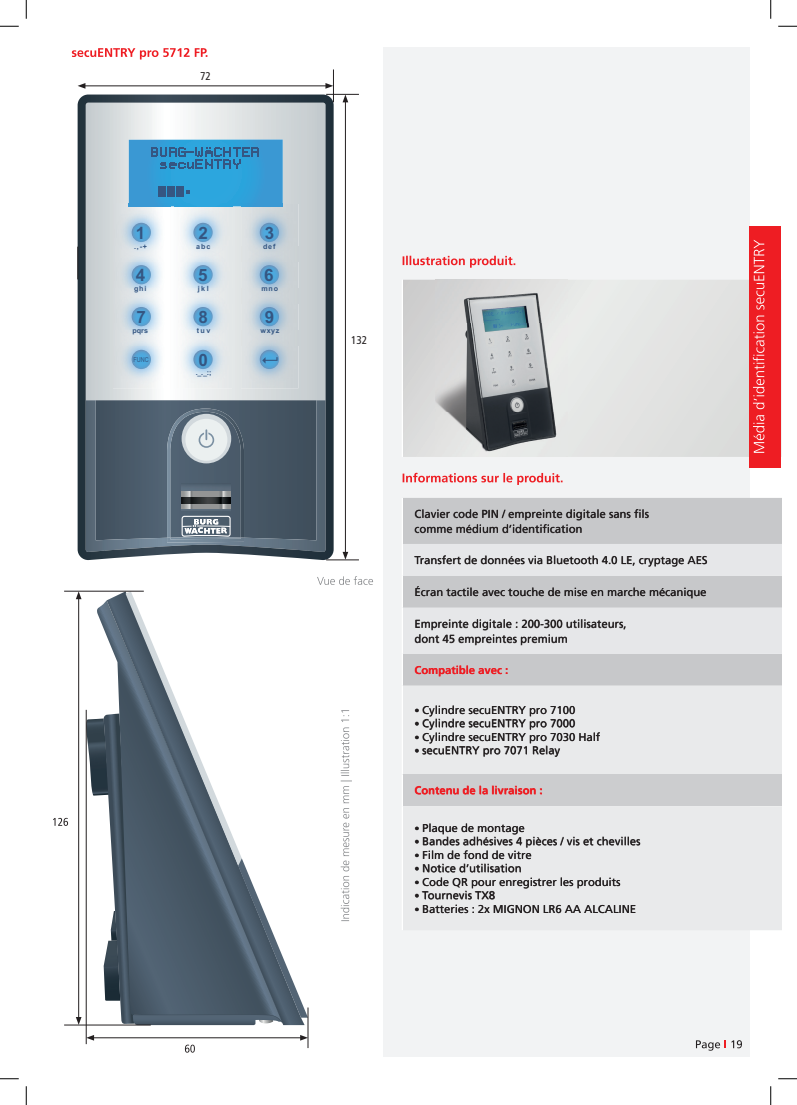
<style>
.page{position:relative;width:797px;height:1105px;background:#fff}
.page>*{position:absolute;margin:0;border:0;box-sizing:border-box;transform-origin:0 0}
.t1{font:700 17px "Arial";color:#355682}
.t2{font:11.25px/15px "Frutiger LT Pro";color:#231f20}
.t3{font:700 11.25px "Frutiger LT Pro";color:#ee1d23}
.t4{font:condensed 11.25px "Frutiger LT";color:#231f20}
.t5{font:700 7.12px "Arial";letter-spacing:.115em;color:#355682}
.t6{font:6.88px "Arial Narrow";color:#355682}
.s1{font-weight:300;font-size:10px}
.s2{font-size:10px}
</style>
<div class="page">
<div style="left:16px;top:48px;width:733px;height:1009px;background:#f2f3f4"></div>
<div style="left:16px;top:16px;width:366px;height:1073px;background:#fff"></div>
<svg style="left:696px;top:1040px;width:46px;height:11px"></svg>
<div style="left:403px;top:498px;width:378px;height:188px;background:#c7c8ca"></div>
<svg style="left:403px;top:544px;width:378px;height:110px;fill:#e6e7e9"></svg>
<div style="left:424px;top:686px;width:357px;height:244px;background:#e9eaeb"></div>
<div style="left:402px;top:774px;width:379px;height:32px;background:#cccdcf"></div>
<hr style="left:402px;top:498px;width:1px;height:46px;background:#fff">
<hr style="left:402px;top:544px;width:1px;height:32px;background:#fff">
<hr style="left:402px;top:576px;width:1px;height:32px;background:#fff">
<hr style="left:402px;top:608px;width:1px;height:46px;background:#fff">
<hr style="left:402px;top:654px;width:1px;height:32px;background:#fff">
<hr style="left:402px;top:686px;width:1px;height:88px;background:#fff">
<hr style="left:402px;top:774px;width:1px;height:32px;background:#fff">
<hr style="left:402px;top:806px;width:1px;height:124px;background:#fff">
<svg style="left:415px;top:905px;width:220px;height:8px"></svg>
<svg style="left:415px;top:823px;width:225px;height:76px"></svg>
<svg style="left:415px;top:786px;width:127px;height:9px"></svg>
<svg style="left:415px;top:705px;width:185px;height:52px"></svg>
<svg style="left:415px;top:665px;width:92px;height:11px"></svg>
<svg style="left:415px;top:619px;width:210px;height:26px"></svg>
<svg style="left:415px;top:586px;width:291px;height:12px;background:#a8a9aa"></svg>
<svg style="left:414px;top:555px;width:293px;height:12px"></svg>
<svg style="left:415px;top:509px;width:233px;height:24px;background:#ababad"></svg>
<svg style="left:72px;top:48px;width:135px;height:12px"></svg>
<svg style="left:402px;top:256px;width:113px;height:12px"></svg>
<svg style="left:403px;top:280px;width:346px;height:177px"></svg>
<hr style="left:402px;top:280px;width:1px;height:177px;background:#fff">
<img style="left:435px;top:279px;width:132px;height:178px">
<svg style="left:78px;top:95px;width:255px;height:465px;background:#a6aeb3"></svg>
<svg style="left:129px;top:140px;width:154px;height:66px;background:#3296ce"></svg>
<img style="left:113px;top:204px;width:57px;height:42px">
<img style="left:129px;top:204px;width:41px;height:2px">
<svg style="left:132px;top:223px;width:19px;height:19px"></svg>
<img style="left:175px;top:204px;width:57px;height:42px">
<svg style="left:193px;top:223px;width:20px;height:19px"></svg>
<img style="left:241px;top:204px;width:57px;height:42px">
<img style="left:241px;top:204px;width:42px;height:2px">
<svg style="left:260px;top:223px;width:19px;height:19px"></svg>
<img style="left:113px;top:261px;width:57px;height:27px">
<img style="left:113px;top:246px;width:57px;height:15px">
<svg style="left:132px;top:265px;width:19px;height:19px"></svg>
<img style="left:175px;top:261px;width:57px;height:27px">
<img style="left:175px;top:246px;width:57px;height:15px">
<svg style="left:193px;top:265px;width:20px;height:19px"></svg>
<img style="left:241px;top:261px;width:57px;height:27px">
<img style="left:241px;top:246px;width:57px;height:15px">
<svg style="left:260px;top:265px;width:19px;height:19px"></svg>
<img style="left:113px;top:304px;width:57px;height:27px">
<img style="left:113px;top:288px;width:57px;height:16px">
<svg style="left:132px;top:307px;width:19px;height:19px"></svg>
<img style="left:175px;top:304px;width:57px;height:27px">
<img style="left:175px;top:288px;width:57px;height:16px">
<svg style="left:193px;top:307px;width:20px;height:19px"></svg>
<img style="left:241px;top:304px;width:57px;height:27px">
<img style="left:241px;top:288px;width:57px;height:16px">
<svg style="left:260px;top:307px;width:19px;height:19px"></svg>
<img style="left:113px;top:345px;width:57px;height:43px">
<img style="left:113px;top:331px;width:57px;height:14px">
<svg style="left:132px;top:350px;width:19px;height:19px"></svg>
<img style="left:175px;top:345px;width:57px;height:43px">
<img style="left:175px;top:331px;width:57px;height:14px">
<svg style="left:193px;top:350px;width:20px;height:19px"></svg>
<img style="left:241px;top:345px;width:57px;height:43px">
<img style="left:241px;top:331px;width:57px;height:14px">
<svg style="left:260px;top:350px;width:19px;height:19px"></svg>
<svg style="left:262px;top:357px;width:15px;height:7px"></svg>
<svg style="left:86px;top:400px;width:239px;height:140px;background:#576674"></svg>
<hr style="left:326px;top:94px;width:33px;height:1px;background:#231f20">
<hr style="left:326px;top:560px;width:33px;height:1px;background:#231f20">
<hr style="left:345px;top:100px;width:1px;height:454px;background:#231f20">
<svg style="left:342px;top:95px;width:6px;height:7px"></svg>
<svg style="left:342px;top:552px;width:6px;height:8px"></svg>
<hr style="left:333px;top:69px;width:1px;height:33px;background:#231f20">
<hr style="left:78px;top:247px;width:1px;height:32px;background:#231f20">
<hr style="left:83px;top:86px;width:244px;height:1px;background:#231f20">
<svg style="left:325px;top:83px;width:8px;height:6px"></svg>
<svg style="left:78px;top:83px;width:7px;height:6px"></svg>
<svg style="left:402px;top:473px;width:160px;height:12px"></svg>
<svg style="left:317px;top:576px;width:56px;height:9px"></svg>
<svg style="left:341px;top:710px;width:11px;height:211px"></svg>
<img style="left:87px;top:719px;width:9px;height:77px">
<svg style="left:96px;top:603px;width:192px;height:423px"></svg>
<svg style="left:104px;top:592px;width:204px;height:433px"></svg>
<hr style="left:64px;top:591px;width:80px;height:1px;background:#231f20">
<hr style="left:64px;top:1025px;width:87px;height:1px;background:#231f20">
<hr style="left:78px;top:597px;width:1px;height:422px;background:#231f20">
<svg style="left:76px;top:591px;width:5px;height:8px"></svg>
<svg style="left:76px;top:1017px;width:5px;height:8px"></svg>
<svg style="left:53px;top:818px;width:15px;height:8px"></svg>
<hr style="left:308px;top:1007px;width:1px;height:41px;background:#231f20">
<hr style="left:92px;top:1037px;width:210px;height:1px;background:#231f20">
<svg style="left:300px;top:1035px;width:8px;height:6px"></svg>
<svg style="left:87px;top:1035px;width:7px;height:6px"></svg>
<svg style="left:185px;top:1045px;width:10px;height:8px"></svg>
<hr style="left:86px;top:710px;width:1px;height:334px;background:#231f20">
<div style="left:749px;top:226px;width:32px;height:242px;background:#ee1d23"></div>
<svg style="left:752px;top:240px;width:12px;height:213px"></svg>
<svg style="left:0;top:25px;width:19px;height:2px"></svg>
<svg style="left:778px;top:25px;width:19px;height:2px"></svg>
<svg style="left:0;top:1078px;width:19px;height:1px"></svg>
<svg style="left:778px;top:1078px;width:19px;height:1px"></svg>
<svg style="left:25px;top:0;width:2px;height:19px"></svg>
<svg style="left:25px;top:1086px;width:2px;height:19px"></svg>
<svg style="left:770px;top:0;width:1px;height:19px"></svg>
<svg style="left:770px;top:1086px;width:1px;height:19px"></svg>
<p class="t4" style="left:200px;top:70px;width:12px">72</p>
<h1 class="t1" style="left:198px;top:221px;width:11px">2</h1>
<h1 class="t1" style="left:265px;top:221px;width:11px">3</h1>
<h1 class="t1" style="left:136px;top:221px;width:11px">1</h1>
<p class="t5" style="left:134px;top:241px;width:15px">.,-+</p>
<p class="t5" style="left:196px;top:241px;width:16px">abc</p>
<p class="t5" style="left:198px;top:283px;width:12px">jkl</p>
<p class="t5" style="left:197px;top:325px;width:15px">tuv</p>
<p class="t5" style="left:196px;top:368px;width:17px">._._:;</p>
<p class="t5" style="left:263px;top:241px;width:14px">def</p>
<h1 class="t1" style="left:136px;top:263px;width:11px">4</h1>
<h1 class="t1" style="left:198px;top:263px;width:11px">5</h1>
<h1 class="t1" style="left:264px;top:263px;width:11px">6</h1>
<h1 class="t1" style="left:136px;top:305px;width:11px">7</h1>
<h1 class="t1" style="left:198px;top:305px;width:11px">8</h1>
<h1 class="t1" style="left:265px;top:305px;width:11px">9</h1>
<p class="t6" style="left:133px;top:355px;width:17px">FUNC</p>
<h1 class="t1" style="left:198px;top:348px;width:11px">0</h1>
<p class="t5" style="left:134px;top:283px;width:14px">ghi</p>
<p class="t5" style="left:261px;top:283px;width:18px">mno</p>
<p class="t5" style="left:132px;top:326px;width:17px">pqrs</p>
<p class="t5" style="left:260px;top:325px;width:20px">wxyz</p>
<p class="t4" style="left:351px;top:333px;width:18px">132</p>
<p class="t2" style="left:414px;top:506px;width:236px">Clavier code PIN / empreinte digitale sans fils comme médium d’identification</p>
<p class="t2" style="left:414px;top:553px;width:295px">Transfert de données via Bluetooth 4.0 LE, cryptage AES</p>
<p class="t2" style="left:414px;top:585px;width:293px">Écran tactile avec touche de mise en marche mécanique</p>
<p class="t2" style="left:414px;top:616px;width:213px">Empreinte digitale : 200-300 utilisateurs, dont 45 empreintes premium</p>
<p class="t3" style="left:414px;top:663px;width:95px">Compatible avec :</p>
<p class="t2" style="left:414px;top:703px;width:162px"><span class="s1">•</span> Cylindre secuENTRY pro 7100</p>
<p class="t2" style="left:414px;top:716px;width:162px"><span class="s1">•</span> Cylindre secuENTRY pro 7000</p>
<p class="t2" style="left:414px;top:730px;width:187px"><span class="s1">•</span> Cylindre secuENTRY pro 7030 Half</p>
<p class="t2" style="left:414px;top:743px;width:147px"><span class="s1">•</span> secuENTRY pro 7071 Relay</p>
<p class="t3" style="left:414px;top:784px;width:130px">Contenu de la livraison :</p>
<p class="t2" style="left:414px;top:820px;width:112px"><span class="s1">•</span> Plaque de montage</p>
<p class="t2" style="left:414px;top:834px;width:227px"><span class="s1">•</span> Bandes adhésives 4 pièces / vis et chevilles</p>
<p class="t2" style="left:414px;top:847px;width:119px"><span class="s1">•</span> Film de fond de vitre</p>
<p class="t2" style="left:414px;top:861px;width:109px"><span class="s1">•</span> Notice d’utilisation</p>
<p class="t2" style="left:414px;top:874px;width:207px"><span class="s2">•</span> Code QR pour enregistrer les produits</p>
<p class="t2" style="left:414px;top:888px;width:82px"><span class="s2">•</span> Tournevis TX8</p>
<p class="t2" style="left:414px;top:901px;width:223px"><span class="s1">•</span> Batteries : 2x MIGNON LR6 AA ALCALINE</p>
</div>
